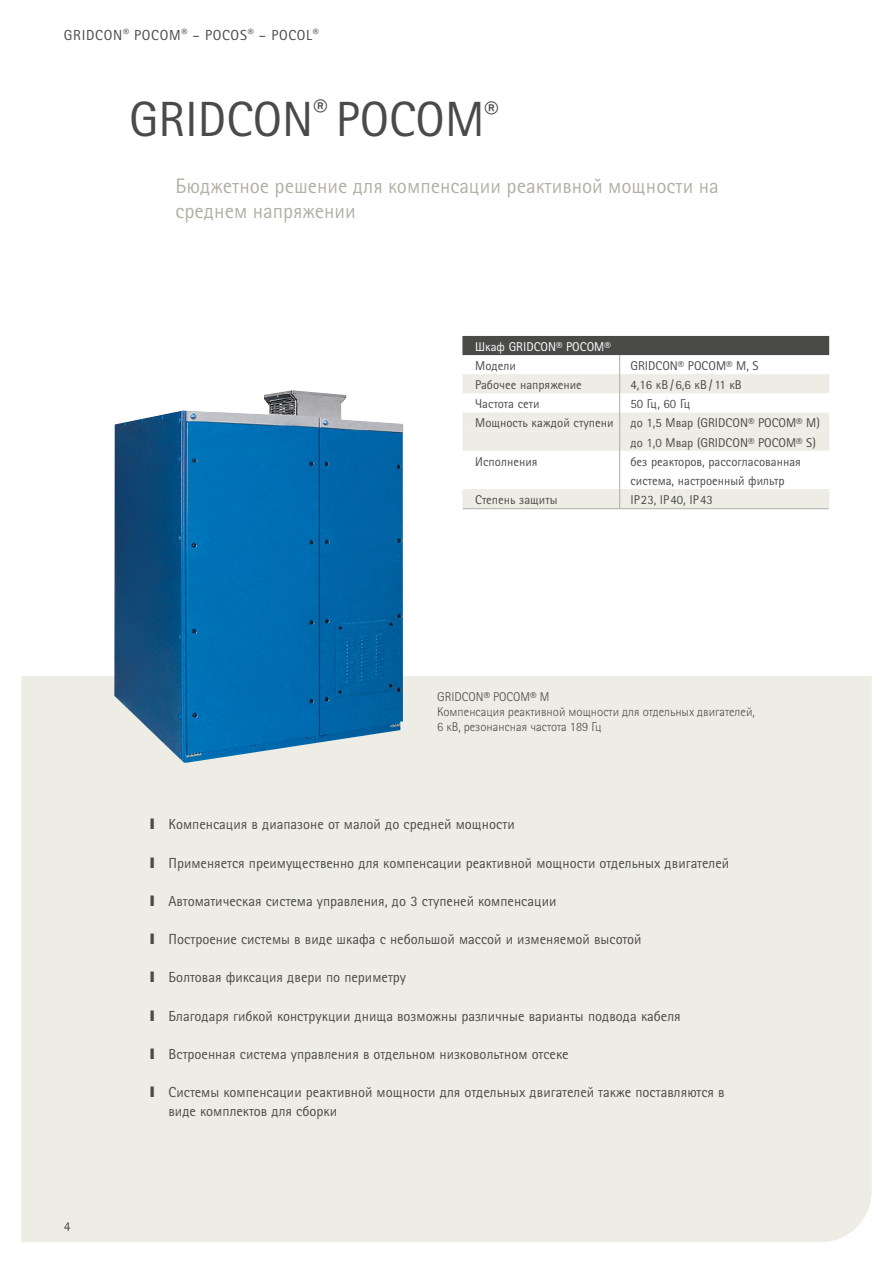
<style>
.page{position:relative;width:893px;height:1263px;background:#fff}
.page>*{position:absolute;margin:0;border:0;box-sizing:border-box;transform-origin:0 0}
.t1{font:49.5px "Rotis Sans Serif Pro Cyr";color:#4a4a49}
.t2{font:21px/24.8px "Rotis Sans Serif Pro Cyr";color:#b2b1a7}
.t3{font:14.55px/19.2px "Rotis Sans Serif Pro Cyr";color:#4a4a49}
.t4{font:14.55px "Rotis Sans Serif Pro Cyr";letter-spacing:.05em;color:#4a4a49}
.t5{font:13.5px "Rotis Sans Serif Pro Cyr";color:#4a4a49}
.t6{font:12.75px/19.2px "Rotis Sans Serif Pro Cyr";color:#4a4a49}
.t7{font:300 12.75px/15px "Rotis Sans Serif Pro Cyr";color:#4a4a49}
.t8{font:12.75px "Rotis Sans Serif Pro Cyr";color:#fff}
.s1{font-family:"Arial";font-weight:900}
</style>
<div class="page">
<div style="left:21px;top:676px;width:851px;height:566px;background:#edece5"></div>
<img style="left:114px;top:390px;width:289px;height:373px">
<div style="left:462px;top:336px;width:367px;height:19px;background:#4a4a49"></div>
<div style="left:462px;top:374px;width:367px;height:19px;background:#edece5"></div>
<div style="left:462px;top:412px;width:367px;height:20px;background:#edece5"></div>
<div style="left:462px;top:432px;width:367px;height:19px;background:#edece5"></div>
<div style="left:462px;top:489px;width:367px;height:19px;background:#edece5"></div>
<hr style="left:619px;top:355px;width:1px;height:153px;background:#b2b1a7">
<hr style="left:463px;top:508px;width:365px;height:1px;background:#b2b1a7">
<p class="t4" style="left:64px;top:26px;width:257px">GRIDCON<sup>®</sup> POCOM<sup>®</sup> – POCOS<sup>®</sup> – POCOL<sup>®</sup></p>
<h1 class="t1" style="left:129px;top:90px;width:371px">GRIDCON<sup>®</sup> POCOM<sup>®</sup></h1>
<h2 class="t2" style="left:175px;top:174px;width:545px">Бюджетное решение для компенсации реактивной мощности на среднем напряжении</h2>
<p class="t8" style="left:475px;top:339px;width:137px">Шкаф GRIDCON® POCOM®</p>
<p class="t6" style="left:475px;top:356px;width:42px">Модели</p>
<p class="t6" style="left:630px;top:356px;width:130px">GRIDCON® POCOM® M, S</p>
<p class="t6" style="left:475px;top:375px;width:108px">Рабочее напряжение</p>
<p class="t6" style="left:630px;top:375px;width:113px">4,16 кВ / 6,6 кВ / 11 кВ</p>
<p class="t6" style="left:475px;top:394px;width:66px">Частота сети</p>
<p class="t6" style="left:630px;top:394px;width:61px">50 Гц, 60 Гц</p>
<p class="t6" style="left:475px;top:414px;width:140px">Мощность каждой ступени</p>
<p class="t6" style="left:630px;top:414px;width:191px">до 1,5 Мвар (GRIDCON® POCOM® M) до 1,0 Мвар (GRIDCON® POCOM® S)</p>
<p class="t6" style="left:475px;top:452px;width:64px">Исполнения</p>
<p class="t6" style="left:630px;top:452px;width:172px">без реакторов, рассогласованная система, настроенный фильтр</p>
<p class="t6" style="left:475px;top:490px;width:84px">Степень защиты</p>
<p class="t6" style="left:630px;top:490px;width:84px">IP23, IP40, IP43</p>
<p class="t7" style="left:437px;top:689px;width:319px">GRIDCON® POCOM® M<br>Компенсация реактивной мощности для отдельных двигателей,<br>6 кВ, резонансная частота 189 Гц</p>
<p class="t5" style="left:64px;top:1218px;width:8px">4</p>
<p class="t3" style="left:149px;top:815px;width:367px"><span class="s1">I</span> Компенсация в диапазоне от малой до средней мощности</p>
<p class="t3" style="left:149px;top:853px;width:581px"><span class="s1">I</span> Применяется преимущественно для компенсации реактивной мощности отдельных двигателей</p>
<p class="t3" style="left:149px;top:891px;width:409px"><span class="s1">I</span> Автоматическая система управления, до 3 ступеней компенсации</p>
<p class="t3" style="left:149px;top:930px;width:494px"><span class="s1">I</span> Построение системы в виде шкафа с небольшой массой и изменяемой высотой</p>
<p class="t3" style="left:149px;top:968px;width:258px"><span class="s1">I</span> Болтовая фиксация двери по периметру</p>
<p class="t3" style="left:149px;top:1006px;width:533px"><span class="s1">I</span> Благодаря гибкой конструкции днища возможны различные варианты подвода кабеля</p>
<p class="t3" style="left:149px;top:1044px;width:421px"><span class="s1">I</span> Встроенная система управления в отдельном низковольтном отсеке</p>
<p class="t3" style="left:169px;top:1083px;width:558px;text-indent:-19px"><span class="s1">I</span> Системы компенсации реактивной мощности для отдельных двигателей также поставляются в виде комплектов для сборки</p>
</div>
